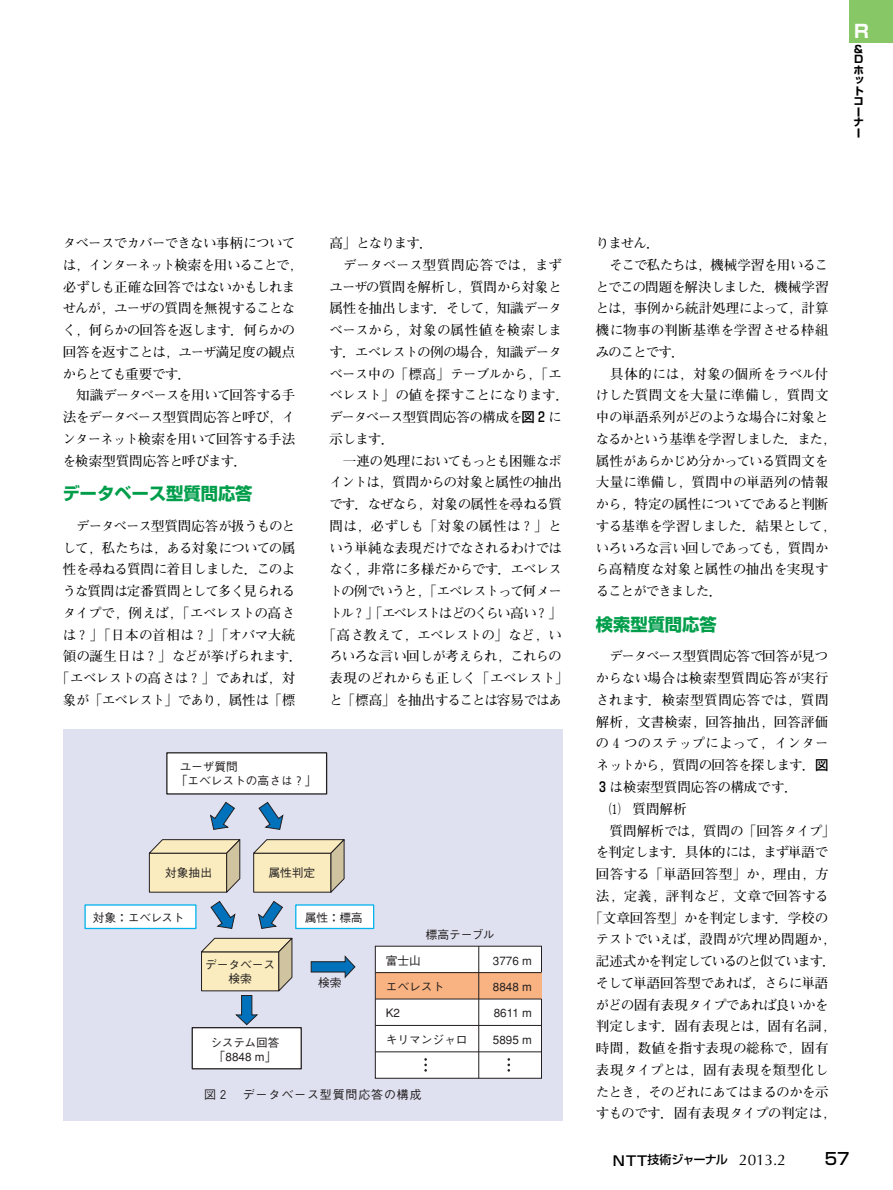
<style>
.page{position:relative;width:893px;height:1190px;background:#fff}
.page>*{position:absolute;margin:0;border:0;box-sizing:border-box;transform-origin:0 0}
.t1{font:700 18px "Shin Go";color:#fff}
.t2{font:700 17.25px "Shin Go";color:#009e4b}
.t3{font:500 16.5px "Shin Go";color:#000}
.t4{font:700 13.5px/21.8px "Futo Min A101";letter-spacing:-.045em;color:#000;text-align:justify}
.t5{font:700 13.5px/21.8px "Futo Min A101";letter-spacing:-.07em;color:#000}
.t6{font:700 13.5px "Futo Min A101";letter-spacing:-.085em;color:#000}
.t7{font:700 13.5px "Futo Min A101";letter-spacing:-.08em;color:#000}
.t8{font:700 13.5px "Futo Min A101";letter-spacing:.05em;color:#000}
.t9{font:700 13.5px "Futo Min A101";color:#000}
.t10{font:700 13.5px "Futo Min A101";letter-spacing:-.075em;color:#000}
.t11{font:700 13.5px "Futo Min A101";letter-spacing:.005em;color:#000}
.t12{font:700 13.5px "Futo Min A101";letter-spacing:.035em;color:#000}
.t13{font:700 13.5px "Futo Min A101";letter-spacing:-.09em;color:#000}
.t14{font:700 13.5px "Futo Min A101";letter-spacing:-.065em;color:#000}
.t15{font:700 13.5px "Futo Min A101";letter-spacing:.015em;color:#000}
.t16{font:700 13.5px "Futo Min A101";letter-spacing:-.16em;color:#000}
.t17{font:700 13.5px "Futo Min A101";letter-spacing:-.1em;color:#000}
.t18{font:700 13.5px "Futo Min A101";letter-spacing:-.105em;color:#000}
.t19{font:700 13.5px "Futo Min A101";letter-spacing:.045em;color:#000}
.t20{font:700 13.5px "Futo Min A101";letter-spacing:.04em;color:#000}
.t21{font:700 13.5px "Futo Min A101";letter-spacing:.01em;color:#000}
.t22{font:700 13.5px "Futo Min A101";letter-spacing:.03em;color:#000}
.t23{font:700 13.5px "Futo Min A101";letter-spacing:-.02em;color:#000}
.t24{font:700 13.5px "Futo Min A101";letter-spacing:.055em;color:#000}
.t25{font:700 13.5px "Futo Min A101";letter-spacing:-.045em;color:#000;scale:.7 1}
.t26{font:500 12px "Gothic BBB";letter-spacing:.07em;color:#231f20}
.t27{font:500 12px "Shin Go";letter-spacing:-.075em;color:#000}
.t28{font:500 11.7px/14px "Gothic BBB";color:#231f20}
.t29{font:700 10.5px/10.5px "Shin Go";color:#000;text-align:justify}
.s1{font-family:"Shin Go";font-weight:500}
.s2{font-size:13.5px}
.s3{font-family:"Optima";font-weight:400;font-size:15.3px}
</style>
<div class="page">
<div style="left:849px;top:0;width:43px;height:43px;background:#87c765"></div>
<div style="left:63px;top:729px;width:499px;height:391px;background:#e0e1f0"></div>
<div style="left:84px;top:904px;width:112px;height:25px;background:#fff;border:1px solid #00b2eb"></div>
<div style="left:295px;top:904px;width:79px;height:25px;background:#fff;border:1px solid #00b2eb"></div>
<div style="left:166px;top:752px;width:161px;height:42px;background:#fff;border:1px solid #231f20"></div>
<div style="left:192px;top:1027px;width:110px;height:42px;background:#fff;border:1px solid #231f20"></div>
<svg style="left:148px;top:839px;width:92px;height:54px;background:#e2d6b0"></svg>
<svg style="left:253px;top:839px;width:92px;height:54px;background:#e2d5af"></svg>
<svg style="left:201px;top:937px;width:92px;height:88px"></svg>
<svg style="left:310px;top:955px;width:45px;height:23px"></svg>
<svg style="left:258px;top:801px;width:25px;height:29px"></svg>
<svg style="left:210px;top:801px;width:25px;height:29px"></svg>
<svg style="left:210px;top:900px;width:25px;height:29px"></svg>
<svg style="left:258px;top:901px;width:25px;height:28px"></svg>
<div style="left:375px;top:946px;width:166px;height:132px;background:#fff"></div>
<div style="left:375px;top:973px;width:166px;height:26px;background:#f9b281"></div>
<hr style="left:375px;top:972px;width:166px;height:1px;background:#231f20">
<hr style="left:375px;top:998px;width:166px;height:1px;background:#231f20">
<hr style="left:375px;top:1025px;width:166px;height:1px;background:#231f20">
<hr style="left:375px;top:1051px;width:166px;height:1px;background:#231f20">
<hr style="left:478px;top:946px;width:1px;height:132px;background:#231f20">
<svg style="left:424px;top:1058px;width:3px;height:13px"></svg>
<svg style="left:507px;top:1058px;width:3px;height:13px"></svg>
<h1 class="t1" style="left:852px;top:25px;width:19px">Ｒ</h1>
<p class="t29" style="left:853px;top:45px;width:12px">＆Ｄホットコーナー</p>
<p class="t5" style="left:63px;top:234px;width:241px">タベースでカバーできない事柄については，インターネット検索を用いることで，必ずしも正確な回答ではないかもしれませんが，ユーザの質問を無視することなく，何らかの回答を返します．何らかの回答を返すことは，ユーザ満足度の観点からとても重要です．</p>
<p class="t4" style="left:63px;top:386px;width:234px;text-indent:14px">知識データベースを用いて回答する手法をデータベース型質問応答と呼び，インターネット検索を用いて回答する手法を検索型質問応答と呼びます．</p>
<p class="t2" style="left:63px;top:487px;width:191px">データベース型質問応答</p>
<p class="t7" style="left:76px;top:521px;width:220px">データベース型質問応答が扱うものと</p>
<p class="t5" style="left:63px;top:538px;width:234px">して，私たちは，ある対象についての属</p>
<p class="t7" style="left:63px;top:564px;width:234px">性を尋ねる質問に着目しました．このよ</p>
<p class="t6" style="left:63px;top:586px;width:234px">うな質問は定番質問として多く見られる</p>
<p class="t4" style="left:63px;top:604px;width:234px">タイプで，例えば，「エベレストの高さ</p>
<p class="t19" style="left:63px;top:630px;width:234px">は？」「日本の首相は？」「オバマ大統</p>
<p class="t4" style="left:63px;top:647px;width:241px">領の誕生日は？」などが挙げられます．</p>
<p class="t4" style="left:56px;top:669px;width:241px">「エベレストの高さは？」であれば，対</p>
<p class="t7" style="left:63px;top:695px;width:234px">象が「エベレスト」であり，属性は「標</p>
<p class="t4" style="left:329px;top:234px;width:104px">高」となります．</p>
<p class="t23" style="left:343px;top:260px;width:220px">データベース型質問応答では，まず</p>
<p class="t9" style="left:329px;top:282px;width:234px">ユーザの質問を解析し，質問から対象と</p>
<p class="t6" style="left:329px;top:303px;width:234px">属性を抽出します．そして，知識データ</p>
<p class="t15" style="left:329px;top:325px;width:234px">ベースから，対象の属性値を検索しま</p>
<p class="t7" style="left:329px;top:347px;width:234px">す．エベレストの例の場合，知識データ</p>
<p class="t4" style="left:329px;top:364px;width:234px">ベース中の「標高」テーブルから，「エ</p>
<p class="t4" style="left:329px;top:386px;width:241px">ベレスト」の値を探すことになります．</p>
<p class="t4" style="left:329px;top:408px;width:234px">データベース型質問応答の構成を<span class="s1">図２</span>に</p>
<p class="t4" style="left:329px;top:430px;width:66px">示します．</p>
<p class="t13" style="left:343px;top:456px;width:220px">一連の処理においてもっとも困難なポ</p>
<p class="t6" style="left:329px;top:477px;width:234px">イントは，質問からの対象と属性の抽出</p>
<p class="t7" style="left:329px;top:499px;width:234px">です．なぜなら，対象の属性を尋ねる質</p>
<p class="t8" style="left:329px;top:521px;width:234px">問は，必ずしも「対象の属性は？」と</p>
<p class="t14" style="left:329px;top:543px;width:234px">いう単純な表現だけでなされるわけでは</p>
<p class="t10" style="left:329px;top:564px;width:234px">なく，非常に多様だからです．エベレス</p>
<p class="t13" style="left:329px;top:586px;width:234px">トの例でいうと，「エベレストって何メー</p>
<p class="t16" style="left:329px;top:608px;width:234px">トル？」「エベレストはどのくらい高い？」</p>
<p class="t4" style="left:322px;top:625px;width:241px">「高さ教えて，エベレストの」など，い</p>
<p class="t14" style="left:329px;top:651px;width:234px">ろいろな言い回しが考えられ，これらの</p>
<p class="t4" style="left:329px;top:669px;width:241px">表現のどれからも正しく「エベレスト」</p>
<p class="t6" style="left:329px;top:695px;width:234px">と「標高」を抽出することは容易ではあ</p>
<p class="t28" style="left:176px;top:761px;width:142px;text-indent:4px">ユーザ質問<br>「エベレストの高さは？」</p>
<p class="t28" style="left:165px;top:867px;width:48px">対象抽出</p>
<p class="t28" style="left:268px;top:867px;width:48px">属性判定</p>
<p class="t28" style="left:93px;top:912px;width:93px">対象：エベレスト</p>
<p class="t28" style="left:305px;top:912px;width:59px">属性：標高</p>
<p class="t28" style="left:425px;top:928px;width:70px">標高テーブル</p>
<p class="t28" style="left:205px;top:959px;width:72px;text-align:center">データベース検索</p>
<p class="t28" style="left:385px;top:955px;width:37px">富士山</p>
<p class="t28" style="left:385px;top:981px;width:60px">エベレスト</p>
<p class="t28" style="left:385px;top:1007px;width:16px">K2</p>
<p class="t28" style="left:385px;top:1033px;width:83px">キリマンジャロ</p>
<p class="t28" style="left:318px;top:977px;width:25px">検索</p>
<p class="t28" style="left:210px;top:1037px;width:70px">システム回答「8848 m」</p>
<p class="t26" style="left:204px;top:1089px;width:219px">図２　データベース型質問応答の構成</p>
<p class="t28" style="left:493px;top:955px;width:41px">3776 m</p>
<p class="t28" style="left:493px;top:981px;width:41px">8848 m</p>
<p class="t28" style="left:493px;top:1007px;width:40px">8611 m</p>
<p class="t28" style="left:493px;top:1033px;width:41px">5895 m</p>
<p class="t4" style="left:596px;top:234px;width:65px">りません．</p>
<p class="t6" style="left:609px;top:260px;width:220px">そこで私たちは，機械学習を用いるこ</p>
<p class="t6" style="left:596px;top:282px;width:234px">とでこの問題を解決しました．機械学習</p>
<p class="t9" style="left:596px;top:303px;width:234px">とは，事例から統計処理によって，計算</p>
<p class="t8" style="left:596px;top:325px;width:234px">機に物事の判断基準を学習させる枠組</p>
<p class="t4" style="left:596px;top:343px;width:90px">みのことです．</p>
<p class="t24" style="left:610px;top:369px;width:220px">具体的には，対象の個所をラベル付</p>
<p class="t8" style="left:596px;top:390px;width:234px">けした質問文を大量に準備し，質問文</p>
<p class="t9" style="left:596px;top:412px;width:234px">中の単語系列がどのような場合に対象と</p>
<p class="t17" style="left:596px;top:434px;width:241px">なるかという基準を学習しました．また，</p>
<p class="t10" style="left:596px;top:456px;width:234px">属性があらかじめ分かっている質問文を</p>
<p class="t12" style="left:596px;top:477px;width:234px">大量に準備し，質問中の単語列の情報</p>
<p class="t10" style="left:596px;top:499px;width:234px">から，特定の属性についてであると判断</p>
<p class="t4" style="left:596px;top:517px;width:241px">する基準を学習しました．結果として，</p>
<p class="t5" style="left:596px;top:538px;width:234px">いろいろな言い回しであっても，質問か</p>
<p class="t20" style="left:596px;top:564px;width:234px">ら高精度な対象と属性の抽出を実現す</p>
<p class="t10" style="left:596px;top:586px;width:127px">ることができました．</p>
<p class="t2" style="left:596px;top:617px;width:122px">検索型質問応答</p>
<p class="t4" style="left:609px;top:647px;width:220px">データベース型質問応答で回答が見つ</p>
<p class="t8" style="left:596px;top:673px;width:234px">からない場合は検索型質問応答が実行</p>
<p class="t8" style="left:596px;top:695px;width:234px">されます．検索型質問応答では，質問</p>
<p class="t15" style="left:596px;top:717px;width:234px">解析，文書検索，回答抽出，回答評価</p>
<p class="t11" style="left:596px;top:738px;width:234px">の４つのステップによって，インター</p>
<p class="t6" style="left:596px;top:760px;width:234px">ネットから，質問の回答を探します．<span class="s1">図</span></p>
<p class="t9" style="left:596px;top:782px;width:203px"><span class="s1">３</span>は検索型質問応答の構成です．</p>
<p class="t25" style="left:602px;top:804px;width:121px">（1）質問解析</p>
<p class="t21" style="left:609px;top:825px;width:227px">質問解析では，質問の「回答タイプ」</p>
<p class="t9" style="left:596px;top:847px;width:234px">を判定します．具体的には，まず単語で</p>
<p class="t22" style="left:596px;top:869px;width:234px">回答する「単語回答型」か，理由，方</p>
<p class="t12" style="left:596px;top:891px;width:234px">法，定義，評判など，文章で回答する</p>
<p class="t11" style="left:589px;top:912px;width:241px">「文章回答型」かを判定します．学校の</p>
<p class="t4" style="left:596px;top:930px;width:241px">テストでいえば，設問が穴埋め問題か，</p>
<p class="t18" style="left:596px;top:956px;width:241px">記述式かを判定しているのと似ています．</p>
<p class="t7" style="left:596px;top:978px;width:234px">そして単語回答型であれば，さらに単語</p>
<p class="t5" style="left:596px;top:995px;width:234px">がどの固有表現タイプであれば良いかを</p>
<p class="t11" style="left:596px;top:1021px;width:241px">判定します．固有表現とは，固有名詞，</p>
<p class="t12" style="left:596px;top:1043px;width:234px">時間，数値を指す表現の総称で，固有</p>
<p class="t8" style="left:596px;top:1065px;width:234px">表現タイプとは，固有表現を類型化し</p>
<p class="t4" style="left:596px;top:1082px;width:234px">たとき，そのどれにあてはまるのかを示</p>
<p class="t4" style="left:596px;top:1104px;width:241px">すものです．固有表現タイプの判定は，</p>
<p class="t27" style="left:612px;top:1155px;width:175px"><span class="s2">NTT</span>技術ジャーナル <span class="s3">2013.2</span></p>
<p class="t3" style="left:824px;top:1153px;width:27px">57</p>
</div>
